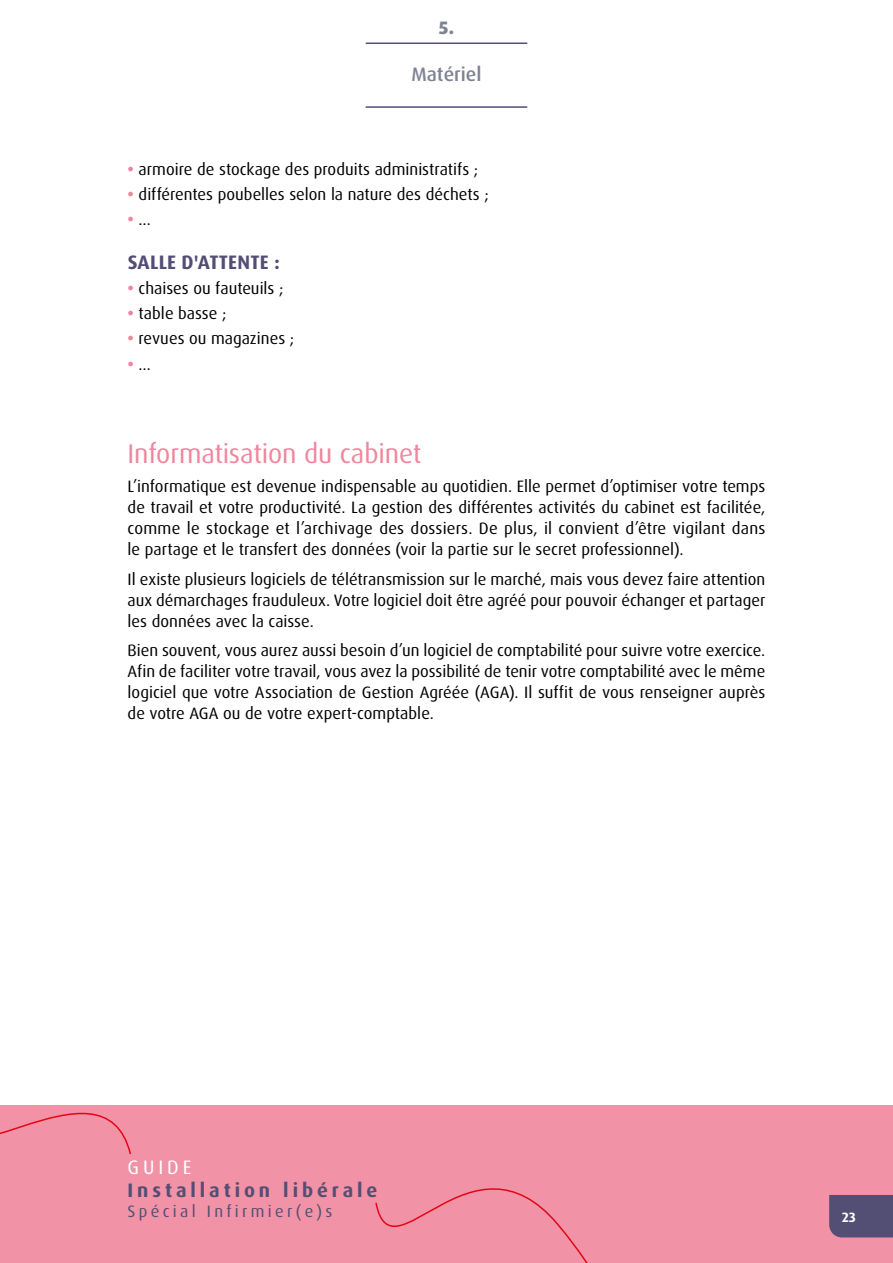
<style>
.page{position:relative;width:893px;height:1263px;background:#fff}
.page>*{position:absolute;margin:0;border:0;box-sizing:border-box;transform-origin:0 0}
.t1{font:27px "Dax OT";letter-spacing:-.005em;color:#f0869d}
.t2{font:700 19.5px "Dax OT";letter-spacing:.2em;color:#534e74}
.t3{font:700 19.5px "Dax OT";letter-spacing:.005em;color:#534e74}
.t4{font:500 19.5px "Dax OT";color:#7f8293}
.t5{font:19.5px "Dax OT";letter-spacing:.2em;color:#fff}
.t6{font:800 18px "Dax OT";color:#7f8293}
.t7{font:16.5px/21px "Dax OT";color:#000;text-align:justify}
.t8{font:16.5px "Dax OT";letter-spacing:.2em;color:#534e74}
.t9{font:700 16.5px "Dax OT";color:#f0869d}
.t10{font:700 13.5px "Dax OT";color:#fff}
.s1{font-weight:700;color:#f0869d}
.s2{font-weight:400;color:#000}
</style>
<div class="page">
<hr style="left:366px;top:106px;width:161px;height:2px;background:#534e74">
<hr style="left:366px;top:43px;width:161px;height:1px;background:#534e74">
<div style="left:0;top:1106px;width:893px;height:157px;background:#f192a7"></div>
<div style="left:829px;top:1195px;width:64px;height:42px;background:#534e74"></div>
<svg style="left:0;top:1105px;width:132px;height:50px"></svg>
<svg style="left:375px;top:1188px;width:213px;height:75px"></svg>
<p class="t6" style="left:439px;top:16px;width:17px">5.</p>
<p class="t4" style="left:411px;top:62px;width:72px">Matériel</p>
<p class="t7" style="left:128px;top:158px;width:352px"><span class="s1">•</span> armoire de stockage des produits administratifs ;</p>
<p class="t7" style="left:128px;top:184px;width:363px"><span class="s1">•</span> différentes poubelles selon la nature des déchets ;</p>
<p class="t9" style="left:128px;top:209px;width:25px">• <span class="s2">…</span></p>
<p class="t3" style="left:128px;top:249px;width:154px">SALLE D'ATTENTE :</p>
<p class="t7" style="left:128px;top:278px;width:157px"><span class="s1">•</span> chaises ou fauteuils ;</p>
<p class="t7" style="left:128px;top:303px;width:100px"><span class="s1">•</span> table basse ;</p>
<p class="t7" style="left:128px;top:328px;width:168px"><span class="s1">•</span> revues ou magazines ;</p>
<p class="t9" style="left:128px;top:353px;width:25px">• <span class="s2">…</span></p>
<p class="t1" style="left:128px;top:436px;width:295px">Informatisation du cabinet</p>
<p class="t7" style="left:128px;top:476px;width:639px">L’informatique est devenue indispensable au quotidien. Elle permet d’optimiser votre temps de travail et votre productivité. La gestion des différentes activités du cabinet est facilitée, comme le stockage et l’archivage des dossiers. De plus, il convient d’être vigilant dans le partage et le transfert des données (voir la partie sur le secret professionnel).</p>
<p class="t7" style="left:128px;top:568px;width:639px">Il existe plusieurs logiciels de télétransmission sur le marché, mais vous devez faire attention aux démarchages frauduleux. Votre logiciel doit être agréé pour pouvoir échanger et partager les données avec la caisse.</p>
<p class="t7" style="left:128px;top:640px;width:639px">Bien souvent, vous aurez aussi besoin d’un logiciel de comptabilité pour suivre votre exercice.<br>Afin de faciliter votre travail, vous avez la possibilité de tenir votre comptabilité avec le même logiciel que votre Association de Gestion Agréée (AGA). Il suffit de vous renseigner auprès de votre AGA ou de votre expert-comptable.</p>
<p class="t5" style="left:128px;top:1155px;width:65px">GUIDE</p>
<p class="t2" style="left:128px;top:1178px;width:251px">Installation libérale</p>
<p class="t8" style="left:128px;top:1201px;width:206px">Spécial Infirmier(e)s</p>
<p class="t10" style="left:842px;top:1208px;width:15px">23</p>
</div>
